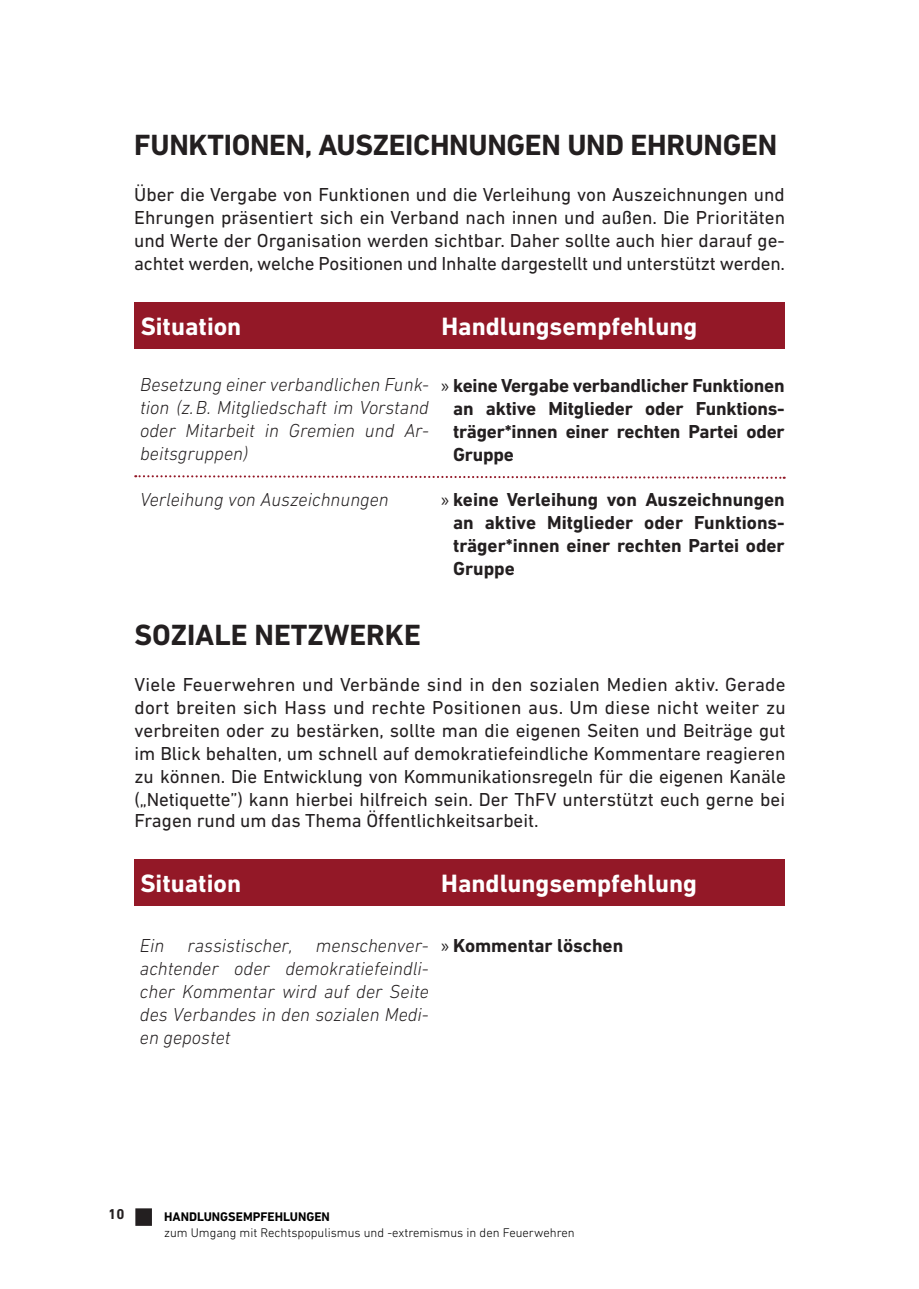
<style>
.page{position:relative;width:919px;height:1289px;background:#fff}
.page>*{position:absolute;margin:0;border:0;box-sizing:border-box;transform-origin:0 0}
.t1{font:700 29.7px "DIN Next LT Pro";letter-spacing:-.01em;color:#231f20}
.t2{font:700 25.5px "DIN Next LT Pro";color:#fff}
.t3{font:19.05px/23px "DIN Next LT Pro";color:#231f20;text-align:justify}
.t4{font:italic 300 19.05px/23px "DIN Next LT Pro";color:#231f20;text-align:justify}
.t5{font:700 19.05px/23px "DIN Next LT Pro";color:#231f20;text-align:justify}
.t6{font:700 14.55px "DIN Next LT Pro";color:#231f20}
.t7{font:300 12.75px "DIN Next LT Pro";color:#000}
.t8{font:700 12.75px "DIN Next LT Pro";color:#000}
.s1{font-family:"Myriad Pro";font-weight:400}
</style>
<div class="page">
<div style="left:134px;top:302px;width:650px;height:47px;background:#931827"></div>
<div style="left:134px;top:859px;width:650px;height:47px;background:#931827"></div>
<svg style="left:135px;top:475px;width:649px;height:4px"></svg>
<div style="left:135px;top:1208px;width:17px;height:17px;background:#231f20"></div>
<h1 class="t1" style="left:134px;top:127px;width:644px">FUNKTIONEN, AUSZEICHNUNGEN UND EHRUNGEN</h1>
<p class="t3" style="left:134px;top:182px;width:652px">Über die Vergabe von Funktionen und die Verleihung von Auszeichnungen und Ehrungen präsentiert sich ein Verband nach innen und außen. Die Prioritäten und Werte der Organisation werden sichtbar. Daher sollte auch hier darauf ge&shy;achtet werden, welche Positionen und Inhalte dargestellt und unterstützt werden.</p>
<h2 class="t2" style="left:141px;top:311px;width:102px">Situation</h2>
<h2 class="t2" style="left:441px;top:311px;width:257px">Handlungsempfehlung</h2>
<p class="t4" style="left:140px;top:373px;width:290px">Besetzung einer verbandlichen Funk&shy;tion (z.B. Mitgliedschaft im Vorstand oder Mitarbeit in Gremien und Ar&shy;beitsgruppen)</p>
<p class="t4" style="left:140px;top:487px;width:250px">Verleihung von Auszeichnungen</p>
<p class="t5" style="left:453px;top:487px;width:333px;text-indent:-12px"><span class="s1">»</span> keine Verleihung von Auszeichnungen an aktive Mitglieder oder Funktions&shy;träger*innen einer rechten Partei oder Gruppe</p>
<p class="t5" style="left:453px;top:374px;width:333px;text-indent:-12px"><span class="s1">»</span> keine Vergabe verbandlicher Funktionen an aktive Mitglieder oder Funktions&shy;träger*innen einer rechten Partei oder Gruppe</p>
<h1 class="t1" style="left:134px;top:617px;width:288px">SOZIALE NETZWERKE</h1>
<p class="t3" style="left:134px;top:673px;width:653px">Viele Feuerwehren und Verbände sind in den sozialen Medien aktiv. Gerade dort breiten sich Hass und rechte Positionen aus. Um diese nicht weiter zu verbreiten oder zu bestärken, sollte man die eigenen Seiten und Beiträge gut im Blick behalten, um schnell auf demokratiefeindliche Kommentare reagieren zu können. Die Entwicklung von Kommunikationsregeln für die eigenen Kanäle („Netiquette”) kann hierbei hilfreich sein. Der ThFV unterstützt euch gerne bei</p>
<p class="t3" style="left:134px;top:808px;width:406px">Fragen rund um das Thema Öffentlichkeitsarbeit.</p>
<h2 class="t2" style="left:140px;top:868px;width:102px">Situation</h2>
<h2 class="t2" style="left:441px;top:868px;width:257px">Handlungsempfehlung</h2>
<p class="t4" style="left:140px;top:934px;width:290px">Ein rassistischer, menschenver&shy;achtender oder demokratiefeindli&shy;cher Kommentar wird auf der Seite des Verbandes in den sozialen Medi&shy;en gepostet</p>
<p class="t5" style="left:441px;top:934px;width:184px"><span class="s1">»</span> Kommentar löschen</p>
<p class="t6" style="left:108px;top:1205px;width:18px">10</p>
<p class="t8" style="left:164px;top:1209px;width:167px">HANDLUNGSEMPFEHLUNGEN</p>
<p class="t7" style="left:164px;top:1224px;width:412px">zum Umgang mit Rechtspopulismus und -extremismus in den Feuerwehren</p>
</div>
